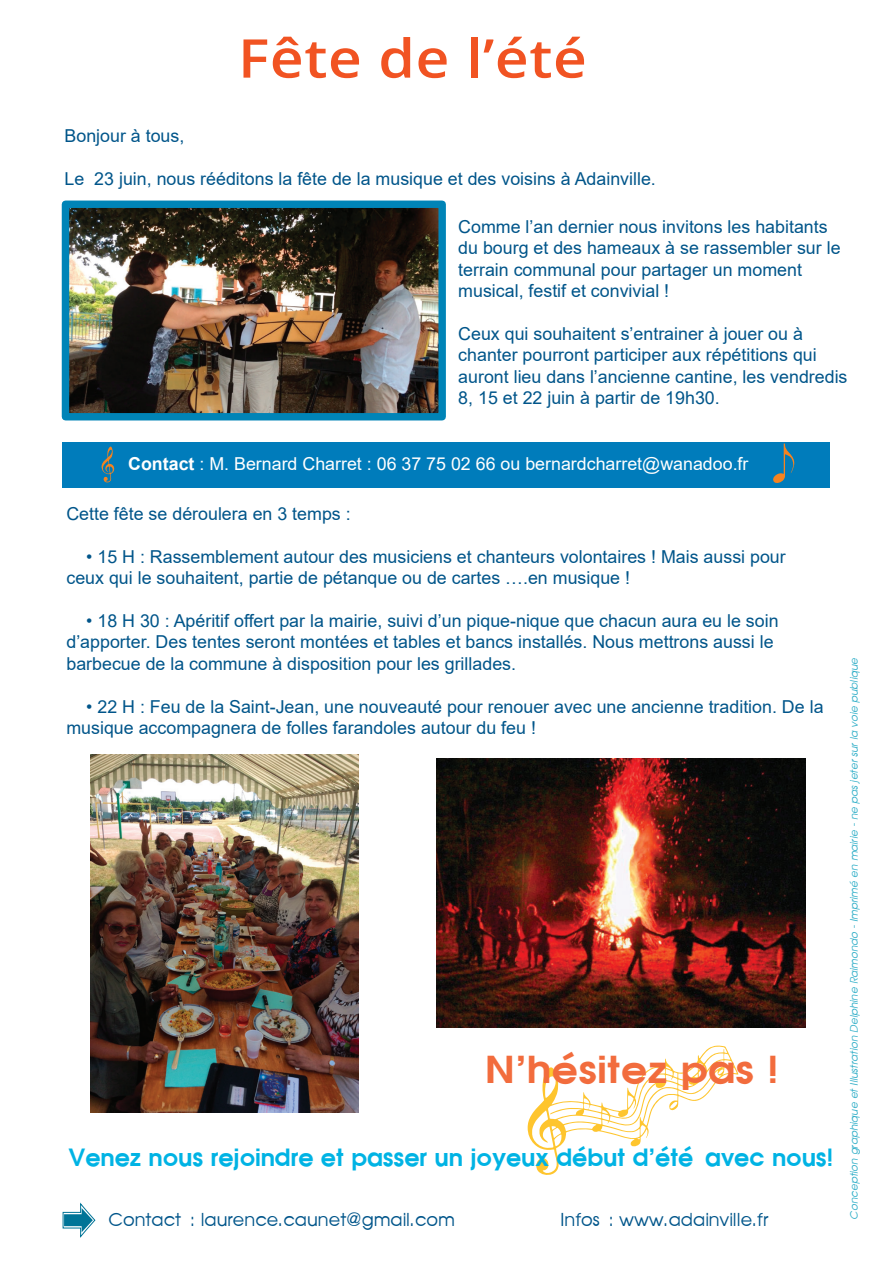
<style>
.page{position:relative;width:893px;height:1263px;background:#fff}
.page>*{position:absolute;margin:0;border:0;box-sizing:border-box;transform-origin:0 0}
.t1{font:600 53.4px "Open Sans";letter-spacing:.01em;color:#f15322;scale:1.1 1}
.t2{font:700 37.2px "Avante";letter-spacing:.01em;color:#f26c3d;scale:1.1 1}
.t3{font:700 23.7px "Avante";color:#00b3e4}
.t4{font:17.85px/21.5px "Arial";color:#01558a}
.t5{font:17.85px "Arial";color:#fff}
.t6{font:17.85px "Avante Normal";color:#01558a}
.t7{font:italic 10.35px "Avante";letter-spacing:-.01em;color:#32afc8}
.s1{font-weight:700}
</style>
<div class="page">
<img style="left:437px;top:758px;width:369px;height:269px">
<img style="left:70px;top:209px;width:368px;height:203px">
<div style="left:62px;top:201px;width:384px;height:219px;border:7px solid #0084b7"></div>
<svg style="left:528px;top:1045px;width:210px;height:130px"></svg>
<div style="left:62px;top:442px;width:767px;height:46px;background:#007cbb"></div>
<img style="left:91px;top:754px;width:267px;height:358px">
<svg style="left:101px;top:446px;width:13px;height:37px"></svg>
<svg style="left:773px;top:444px;width:21px;height:39px"></svg>
<svg style="left:62px;top:1202px;width:34px;height:35px"></svg>
<h1 class="t1" style="left:238px;top:22px;width:319px">Fête de l’été</h1>
<p class="t4" style="left:65px;top:125px;width:121px">Bonjour à tous,</p>
<p class="t4" style="left:65px;top:168px;width:593px">Le 23 juin, nous rééditons la fête de la musique et des voisins à Adainville.</p>
<p class="t4" style="left:458px;top:216px;width:384px">Comme l’an dernier nous invitons les habitants du bourg et des hameaux à se rassembler sur le terrain communal pour partager un moment musical, festif et convivial !</p>
<p class="t4" style="left:458px;top:323px;width:391px">Ceux qui souhaitent s’entrainer à jouer ou à chanter pourront participer aux répétitions qui auront lieu dans l’ancienne cantine, les vendredis 8, 15 et 22 juin à partir de 19h30.</p>
<p class="t5" style="left:128px;top:452px;width:622px"><span class="s1">Contact</span> : M. Bernard Charret : 06 37 75 02 66 ou bernardcharret@wanadoo.fr</p>
<p class="t4" style="left:66px;top:503px;width:286px">Cette fête se déroulera en 3 temps :</p>
<p class="t4" style="left:66px;top:546px;width:721px;text-indent:20px">• 15 H : Rassemblement autour des musiciens et chanteurs volontaires ! Mais aussi pour ceux qui le souhaitent, partie de pétanque ou de cartes ….en musique !</p>
<p class="t4" style="left:66px;top:610px;width:714px;text-indent:20px">• 18 H 30 : Apéritif offert par la mairie, suivi d’un pique-nique que chacun aura eu le soin d’apporter. Des tentes seront montées et tables et bancs installés. Nous mettrons aussi le barbecue de la commune à disposition pour les grillades.</p>
<p class="t4" style="left:66px;top:695px;width:759px;text-indent:20px">• 22 H : Feu de la Saint-Jean, une nouveauté pour renouer avec une ancienne tradition. De la musique accompagnera de folles farandoles autour du feu !</p>
<h2 class="t2" style="left:485px;top:1044px;width:269px">N’hésitez pas !</h2>
<h3 class="t3" style="left:69px;top:1141px;width:766px">Venez nous rejoindre et passer un joyeux début d’été avec nous!</h3>
<p class="t6" style="left:109px;top:1208px;width:348px">Contact : laurence.caunet@gmail.com</p>
<p class="t6" style="left:560px;top:1208px;width:209px">Infos : www.adainville.fr</p>
<p class="t7" style="left:848px;top:1219px;width:563px;rotate:-90deg">Conception graphique et Illustration Delphine Raimondo - Imprimé en mairie - ne pas jeter sur la voie publique</p>
</div>
